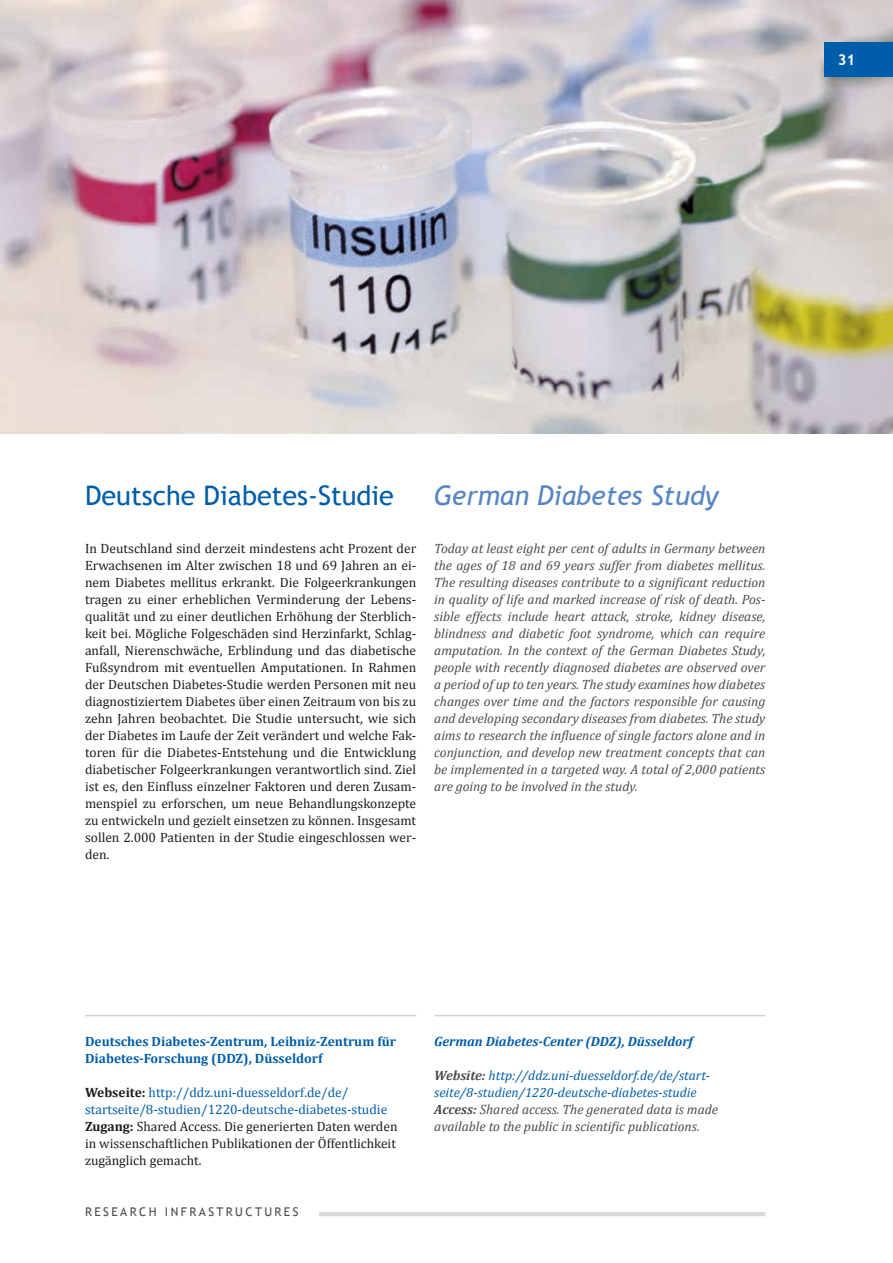
<style>
.page{position:relative;width:893px;height:1263px;background:#fff}
.page>*{position:absolute;margin:0;border:0;box-sizing:border-box;transform-origin:0 0}
.t1{font:27px "Trebuchet MS";color:#005da9}
.t2{font:italic 27px "Trebuchet MS";color:#5685c4}
.t3{font:700 15px "Trebuchet MS";color:#fff}
.t4{font:13.5px/17px "Cambria";color:#1d1d1b;text-align:justify}
.t5{font:italic 13.5px/17px "Cambria";color:#4b4b4a;text-align:justify}
.t6{font:italic 13.5px/17px "Cambria";color:#005da9}
.t7{font:700 13.5px/17px "Cambria";color:#005da9}
.t8{font:italic 700 13.5px "Cambria";color:#005da9}
.t9{font:12px "Trebuchet MS";letter-spacing:.2em;color:#4b4b4a}
.s1{font-weight:700}
.s2{color:#005da9}
.s3{font-weight:700;color:#4b4b4a}
.s4{color:#4b4b4a}
</style>
<div class="page">
<hr style="left:319px;top:1212px;width:446px;height:4px;background:#dadada">
<img style="left:0;top:0;width:893px;height:434px">
<hr style="left:85px;top:1015px;width:331px;height:1px;background:#d1d1d1">
<hr style="left:434px;top:1015px;width:331px;height:1px;background:#d1d1d1">
<div style="left:825px;top:43px;width:68px;height:34px;background:#005da9"></div>
<p class="t3" style="left:838px;top:50px;width:19px">31</p>
<h1 class="t1" style="left:85px;top:479px;width:310px">Deutsche Diabetes-Studie</h1>
<h1 class="t2" style="left:434px;top:479px;width:286px">German Diabetes Study</h1>
<p class="t4" style="left:85px;top:540px;width:333px">In Deutschland sind derzeit mindestens acht Prozent der Erwachsenen im Alter zwischen 18 und 69 Jahren an ei&shy;nem Diabetes mellitus erkrankt. Die Folgeerkrankungen tragen zu einer erheblichen Verminderung der Lebens&shy;qualität und zu einer deutlichen Erhöhung der Sterblich&shy;keit bei. Mögliche Folgeschäden sind Herzinfarkt, Schlag&shy;anfall, Nierenschwäche, Erblindung und das diabetische Fußsyndrom mit eventuellen Amputationen. In Rahmen der Deutschen Diabetes-Studie werden Personen mit neu diagnostiziertem Diabetes über einen Zeitraum von bis zu zehn Jahren beobachtet. Die Studie untersucht, wie sich der Diabetes im Laufe der Zeit verändert und welche Fak&shy;toren für die Diabetes-Entstehung und die Entwicklung diabetischer Folgeerkrankungen verantwortlich sind. Ziel ist es, den Einfluss einzelner Faktoren und deren Zusam&shy;menspiel zu erforschen, um neue Behandlungskonzepte zu entwickeln und gezielt einsetzen zu können. Insgesamt sollen 2.000 Patienten in der Studie eingeschlossen wer&shy;den.</p>
<p class="t5" style="left:434px;top:539px;width:333px">Today at least eight per cent of adults in Germany between the ages of 18 and 69 years suffer from diabetes mellitus.<br>The resulting diseases contribute to a significant reduction in quality of life and marked increase of risk of death. Pos&shy;sible effects include heart attack, stroke, kidney disease, blindness and diabetic foot syndrome, which can require amputation. In the context of the German Diabetes Study, people with recently diagnosed diabetes are observed over a period of up to ten years. The study examines how diabetes changes over time and the factors responsible for causing and developing secondary diseases from diabetes. The study aims to research the influence of single factors alone and in conjunction, and develop new treatment concepts that can be implemented in a targeted way. A total of 2,000 patients are going to be involved in the study.</p>
<p class="t7" style="left:85px;top:1032px;width:312px">Deutsches Diabetes-Zentrum, Leibniz-Zentrum für<br>Diabetes-Forschung (DDZ), Düsseldorf</p>
<p class="t4" style="left:85px;top:1084px;width:314px;text-align:left"><span class="s1">Webseite:</span> <span class="s2">http://ddz.uni-duesseldorf.de/de/ startseite/8-studien/1220-deutsche-diabetes-studie </span><span class="s1">Zugang:</span> Shared Access. Die generierten Daten werden in wissenschaftlichen Publikationen der Öffentlichkeit zugänglich gemacht.</p>
<p class="t9" style="left:85px;top:1205px;width:215px">RESEARCH INFRASTRUCTURES</p>
<p class="t8" style="left:434px;top:1033px;width:260px">German Diabetes-Center (DDZ), Düsseldorf</p>
<p class="t6" style="left:434px;top:1066px;width:285px"><span class="s3">Website:</span> http://ddz.uni-duesseldorf.de/de/start&shy;seite/8-studien/1220-deutsche-diabetes-studie <span class="s3">Access:</span> <span class="s4">Shared access. The generated data is made available to the public in scientific publications.</span></p>
</div>
